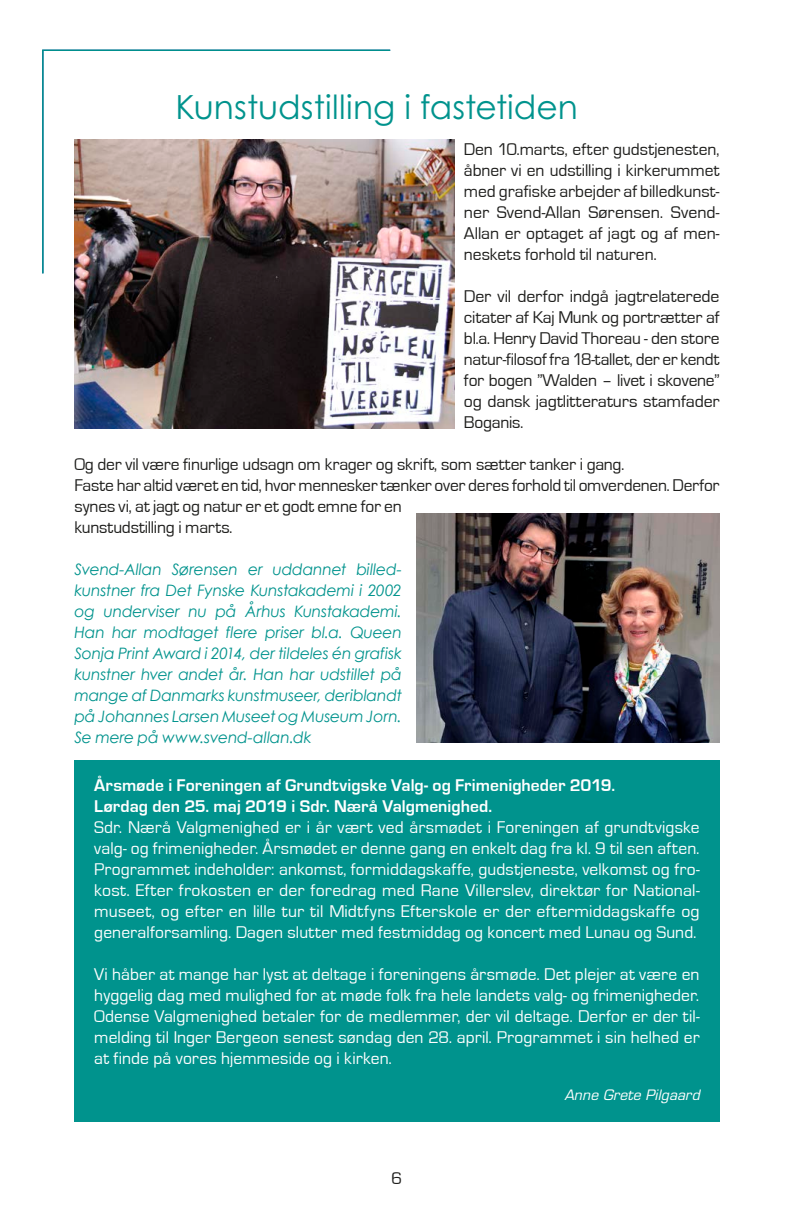
<style>
.page{position:relative;width:794px;height:1216px;background:#fff}
.page>*{position:absolute;margin:0;border:0;box-sizing:border-box;transform-origin:0 0}
.t1{font:33.25px "Century Gothic Std";color:#00938d}
.t2{font:17.5px/21px "Eurostile";letter-spacing:.005em;color:#fff;text-align:justify}
.t3{font:17.5px/21px "Eurostile";letter-spacing:-.01em;color:#1d1d1b;text-align:justify}
.t4{font:700 17.5px/21px "Eurostile";letter-spacing:.005em;color:#fff}
.t5{font:italic 15.75px/21px "Century Gothic";letter-spacing:-.015em;color:#00938d;text-align:justify}
.t6{font:italic 14px "Eurostile";letter-spacing:.01em;color:#fff}
</style>
<div class="page">
<hr style="left:42px;top:50px;width:1px;height:223px;background:#00938d">
<hr style="left:42px;top:50px;width:348px;height:1px;background:#00938d">
<img style="left:74px;top:140px;width:380px;height:288px">
<img style="left:417px;top:513px;width:302px;height:229px">
<div style="left:74px;top:759px;width:645px;height:362px;background:#00938d"></div>
<h1 class="t1" style="left:176px;top:86px;width:404px">Kunstudstilling i fastetiden</h1>
<p class="t3" style="left:464px;top:139px;width:257px">Den 10.marts, efter gudstjenesten, åbner vi en udstilling i kirkerummet med grafiske arbejder af billedkunst&shy;ner Svend-Allan Sørensen. Svend-Allan er optaget af jagt og af men&shy;neskets forhold til naturen.</p>
<p class="t3" style="left:464px;top:286px;width:257px">Der vil derfor indgå jagtrelaterede citater af Kaj Munk og portrætter af bl.a. Henry David Thoreau - den store natur-filosof fra 18-tallet, der er kendt for bogen ”Walden – livet i skovene” og dansk jagtlitteraturs stamfader Boganis.</p>
<p class="t3" style="left:74px;top:454px;width:646px;text-align:left">Og der vil være finurlige udsagn om krager og skrift, som sætter tanker i gang.<br>Faste har altid været en tid, hvor mennesker tænker over deres forhold til omverdenen. Derfor synes vi, at jagt og natur er et godt emne for en<br>kunstudstilling i marts.</p>
<p class="t5" style="left:74px;top:558px;width:329px">Svend-Allan Sørensen er uddannet billed&shy;kunstner fra Det Fynske Kunstakademi i 2002 og underviser nu på Århus Kunstakademi.<br>Han har modtaget flere priser bl.a. Queen Sonja Print Award i 2014, der tildeles én grafisk kunstner hver andet år. Han har udstillet på mange af Danmarks kunstmuseer, deriblandt på Johannes Larsen Museet og Museum Jorn.<br>Se mere på www.svend-allan.dk</p>
<p class="t4" style="left:94px;top:775px;width:522px">Årsmøde i Foreningen af Grundtvigske Valg- og Frimenigheder 2019.<br>Lørdag den 25. maj 2019 i Sdr. Nærå Valgmenighed.</p>
<p class="t2" style="left:94px;top:817px;width:607px">Sdr. Nærå Valgmenighed er i år vært ved årsmødet i Foreningen af grundtvigske valg- og frimenigheder. Årsmødet er denne gang en enkelt dag fra kl. 9 til sen aften.<br>Programmet indeholder: ankomst, formiddagskaffe, gudstjeneste, velkomst og fro&shy;kost. Efter frokosten er der foredrag med Rane Villerslev, direktør for National&shy;museet, og efter en lille tur til Midtfyns Efterskole er der eftermiddagskaffe og generalforsamling. Dagen slutter med festmiddag og koncert med Lunau og Sund.</p>
<p class="t2" style="left:94px;top:964px;width:607px">Vi håber at mange har lyst at deltage i foreningens årsmøde. Det plejer at være en hyggelig dag med mulighed for at møde folk fra hele landets valg- og frimenigheder.<br>Odense Valgmenighed betaler for de medlemmer, der vil deltage. Derfor er der til&shy;melding til Inger Bergeon senest søndag den 28. april. Programmet i sin helhed er at finde på vores hjemmeside og i kirken.</p>
<p class="t6" style="left:564px;top:1086px;width:137px">Anne Grete Pilgaard</p>
<p class="t3" style="left:391px;top:1168px;width:12px">6</p>
</div>
